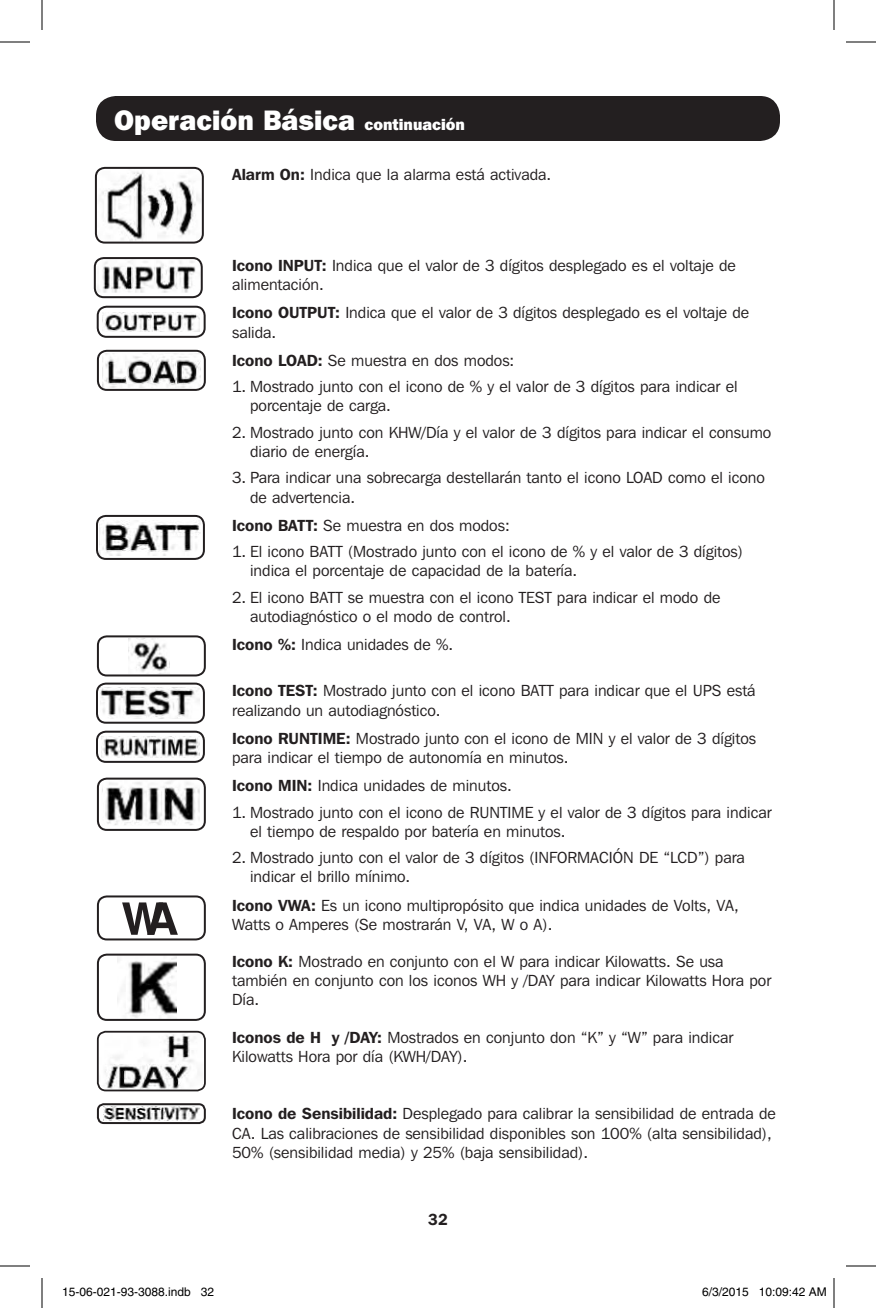
<style>
.page{position:relative;width:876px;height:1308px;background:#fff}
.page>*{position:absolute;margin:0;border:0;box-sizing:border-box;transform-origin:0 0}
.t1{font:800 28px "Franklin Gothic IT Cby BT";color:#fff}
.t2{font:16px/19.2px "Franklin Gothic IT Cby BT";color:#231f20}
.t3{font:600 16px "Franklin Gothic IT Cby BT";color:#231f20}
.t4{font:12px "Helvetica";color:#000}
.s1{font-size:16px}
.s2{font-weight:600}
</style>
<div class="page">
<img style="left:102px;top:353px;width:99px;height:34px">
<div style="left:97px;top:350px;width:109px;height:41px;border:2px solid #231f20;border-radius:9px"></div>
<img style="left:99px;top:521px;width:102px;height:34px">
<div style="left:96px;top:515px;width:109px;height:45px;border:2px solid #231f20;border-radius:9px"></div>
<img style="left:101px;top:737px;width:99px;height:20px">
<div style="left:96px;top:731px;width:109px;height:32px;border:2px solid #231f20;border-radius:9px"></div>
<img style="left:101px;top:688px;width:99px;height:31px">
<div style="left:96px;top:683px;width:109px;height:41px;border:2px solid #231f20;border-radius:9px"></div>
<svg style="left:122px;top:902px;width:56px;height:33px"></svg>
<div style="left:97px;top:895px;width:109px;height:45px;border:2px solid #231f20;border-radius:9px"></div>
<img style="left:129px;top:638px;width:39px;height:34px">
<div style="left:97px;top:635px;width:109px;height:41px;border:2px solid #231f20;border-radius:9px"></div>
<img style="left:102px;top:781px;width:98px;height:44px">
<div style="left:97px;top:778px;width:109px;height:53px;border:2px solid #231f20;border-radius:9px"></div>
<img style="left:117px;top:957px;width:59px;height:61px">
<div style="left:97px;top:954px;width:109px;height:67px;border:2px solid #231f20;border-radius:9px"></div>
<img style="left:99px;top:1034px;width:104px;height:56px">
<div style="left:97px;top:1031px;width:109px;height:60px;border:2px solid #231f20;border-radius:8px"></div>
<img style="left:104px;top:1107px;width:95px;height:13px">
<div style="left:97px;top:1103px;width:109px;height:21px;border:2px solid #231f20;border-radius:6px"></div>
<img style="left:102px;top:312px;width:97px;height:19px">
<div style="left:97px;top:306px;width:109px;height:32px;border:2px solid #231f20;border-radius:9px"></div>
<img style="left:95px;top:259px;width:105px;height:34px">
<div style="left:94px;top:257px;width:109px;height:41px;border:2px solid #231f20;border-radius:9px"></div>
<img style="left:96px;top:168px;width:105px;height:73px">
<div style="left:95px;top:167px;width:109px;height:77px;border:2px solid #231f20;border-radius:9px"></div>
<div style="left:96px;top:96px;width:684px;height:45px;background:#231f20;border-radius:20px"></div>
<hr style="left:0;top:42px;width:30px;height:1px;background:#000">
<hr style="left:846px;top:42px;width:30px;height:1px;background:#000">
<hr style="left:0;top:1266px;width:30px;height:1px;background:#000">
<hr style="left:846px;top:1266px;width:30px;height:1px;background:#000">
<hr style="left:42px;top:0;width:1px;height:30px;background:#000">
<hr style="left:42px;top:1278px;width:1px;height:30px;background:#000">
<hr style="left:834px;top:0;width:1px;height:30px;background:#000">
<hr style="left:834px;top:1278px;width:1px;height:30px;background:#000">
<h1 class="t1" style="left:114px;top:102px;width:352px">Operación Básica <span class="s1">continuación</span></h1>
<p class="t2" style="left:232px;top:164px;width:321px"><span class="s2">Alarm On:</span> Indica que la alarma está activada.</p>
<p class="t2" style="left:232px;top:256px;width:505px"><span class="s2">Icono INPUT:</span> Indica que el valor de 3 dígitos desplegado es el voltaje de alimentación.</p>
<p class="t2" style="left:232px;top:303px;width:519px"><span class="s2">Icono OUTPUT:</span> Indica que el valor de 3 dígitos desplegado es el voltaje de salida.</p>
<p class="t2" style="left:232px;top:350px;width:284px"><span class="s2">Icono LOAD:</span> Se muestra en dos modos:</p>
<p class="t2" style="left:250px;top:377px;width:489px;text-indent:-18px">1. Mostrado junto con el icono de % y el valor de 3 dígitos para indicar el porcentaje de carga.</p>
<p class="t2" style="left:250px;top:422px;width:523px;text-indent:-18px">2. Mostrado junto con KHW/Día y el valor de 3 dígitos para indicar el consumo diario de energía.</p>
<p class="t2" style="left:250px;top:468px;width:516px;text-indent:-18px">3. Para indicar una sobrecarga destellarán tanto el icono LOAD como el icono de advertencia.</p>
<p class="t2" style="left:232px;top:515px;width:279px"><span class="s2">Icono BATT:</span> Se muestra en dos modos:</p>
<p class="t2" style="left:250px;top:542px;width:494px;text-indent:-18px">1. El icono BATT (Mostrado junto con el icono de % y el valor de 3 dígitos) indica el porcentaje de capacidad de la batería.</p>
<p class="t2" style="left:250px;top:587px;width:472px;text-indent:-18px">2. El icono BATT se muestra con el icono TEST para indicar el modo de autodiagnóstico o el modo de control.</p>
<p class="t2" style="left:232px;top:635px;width:223px"><span class="s2">Icono %:</span> Indica unidades de %.</p>
<p class="t2" style="left:232px;top:681px;width:525px"><span class="s2">Icono TEST:</span> Mostrado junto con el icono BATT para indicar que el UPS está realizando un autodiagnóstico.</p>
<p class="t2" style="left:232px;top:728px;width:525px"><span class="s2">Icono RUNTIME:</span> Mostrado junto con el icono de MIN y el valor de 3 dígitos para indicar el tiempo de autonomía en minutos.</p>
<p class="t2" style="left:232px;top:776px;width:281px"><span class="s2">Icono MIN:</span> Indica unidades de minutos.</p>
<p class="t2" style="left:250px;top:802px;width:523px;text-indent:-18px">1. Mostrado junto con el icono de RUNTIME y el valor de 3 dígitos para indicar el tiempo de respaldo por batería en minutos.</p>
<p class="t2" style="left:250px;top:848px;width:496px;text-indent:-18px">2. Mostrado junto con el valor de 3 dígitos (INFORMACIÓN DE “LCD”) para indicar el brillo mínimo.</p>
<p class="t2" style="left:232px;top:895px;width:508px"><span class="s2">Icono VWA:</span> Es un icono multipropósito que indica unidades de Volts, VA,<br>Watts o Amperes (Se mostrarán V, VA, W o A).</p>
<p class="t2" style="left:232px;top:952px;width:541px"><span class="s2">Icono K:</span> Mostrado en conjunto con el W para indicar Kilowatts. Se usa también en conjunto con los iconos WH y /DAY para indicar Kilowatts Hora por<br>Día.</p>
<p class="t2" style="left:232px;top:1027px;width:503px"><span class="s2">Iconos de H y /DAY:</span> Mostrados en conjunto don “K” y “W” para indicar<br>Kilowatts Hora por día (KWH/DAY).</p>
<p class="t2" style="left:232px;top:1104px;width:545px"><span class="s2">Icono de Sensibilidad:</span> Desplegado para calibrar la sensibilidad de entrada de<br>CA. Las calibraciones de sensibilidad disponibles son 100% (alta sensibilidad),<br>50% (sensibilidad media) y 25% (baja sensibilidad).</p>
<p class="t3" style="left:428px;top:1209px;width:21px">32</p>
<p class="t4" style="left:62px;top:1285px;width:154px">15-06-021-93-3088.indb 32</p>
<p class="t4" style="left:702px;top:1285px;width:126px">6/3/2015 10:09:42 AM</p>
</div>
